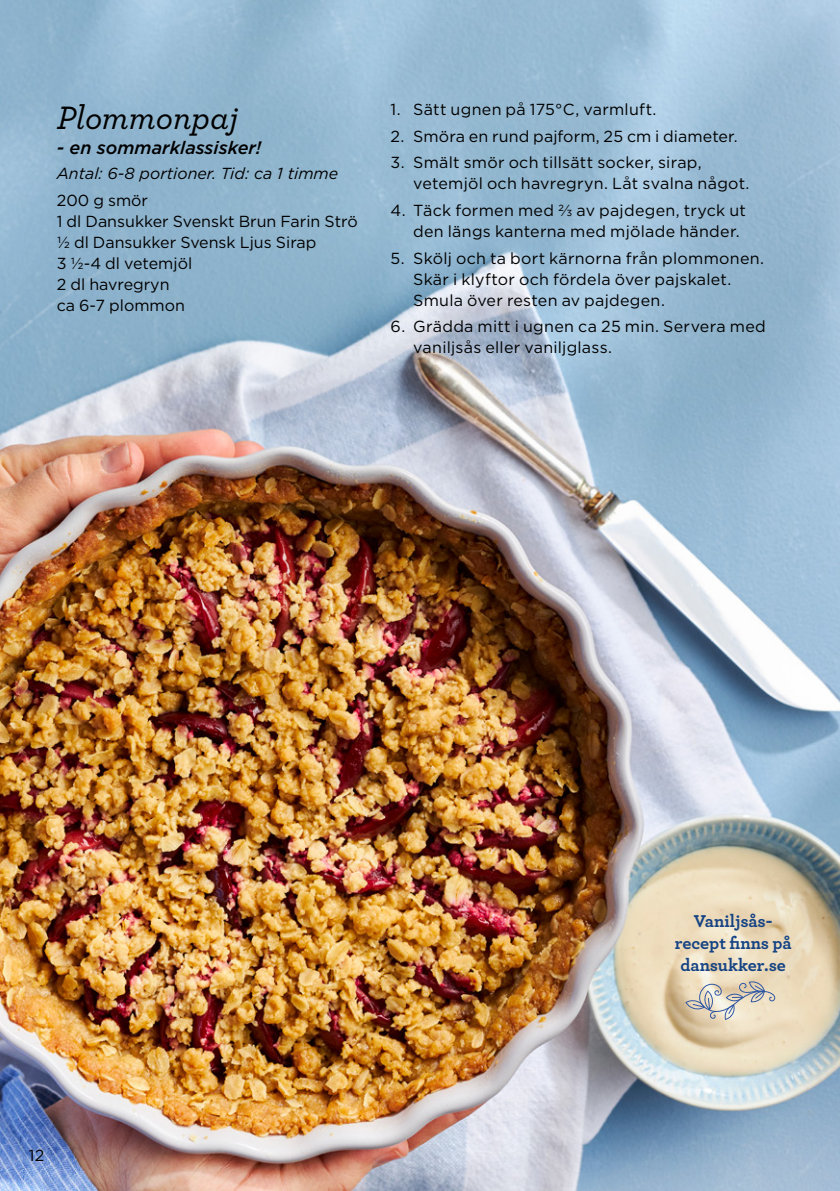
<style>
.page{position:relative;width:840px;height:1191px;background:#fff}
.page>*{position:absolute;margin:0;border:0;box-sizing:border-box;transform-origin:0 0}
.t1{font:italic 500 34px "Archer";color:#000}
.t2{font:700 18px/22px "Archer";letter-spacing:-.005em;color:#154384;text-align:center}
.t3{font:italic 500 18px "Gotham";color:#000}
.t4{font:16px/21px "Gotham";letter-spacing:.015em;color:#000}
.t5{font:italic 16px "Gotham";color:#000}
</style>
<div class="page">
<img style="left:0;top:0;width:839px;height:1191px">
<svg style="left:685px;top:981px;width:90px;height:39px;background:#d3ccbd"></svg>
<h1 class="t1" style="left:57px;top:93px;width:183px">Plommonpaj</h1>
<p class="t3" style="left:57px;top:136px;width:206px">- en sommarklassisker!</p>
<p class="t5" style="left:57px;top:163px;width:283px">Antal: 6-8 portioner. Tid: ca 1 timme</p>
<p class="t4" style="left:57px;top:189px;width:302px">200 g smör<br>1 dl Dansukker Svenskt Brun Farin Strö<br>1/2 dl Dansukker Svensk Ljus Sirap<br>3 1/2-4 dl vetemjöl<br>2 dl havregryn<br>ca 6-7 plommon</p>
<p class="t4" style="left:390px;top:98px;width:267px">1. Sätt ugnen på 175°C, varmluft.</p>
<p class="t4" style="left:390px;top:125px;width:348px">2. Smöra en rund pajform, 25 cm i diameter.</p>
<p class="t4" style="left:413px;top:152px;width:337px;text-indent:-23px">3. Smält smör och tillsätt socker, sirap, vetemjöl och havregryn. Låt svalna något.</p>
<p class="t4" style="left:413px;top:199px;width:334px;text-indent:-23px">4. Täck formen med 2/3 av pajdegen, tryck ut den längs kanterna med mjölade händer.</p>
<p class="t4" style="left:413px;top:247px;width:352px;text-indent:-23px">5. Skölj och ta bort kärnorna från plommonen.<br>Skär i klyftor och fördela över pajskalet.<br>Smula över resten av pajdegen.</p>
<p class="t4" style="left:413px;top:316px;width:354px;text-indent:-23px">6. Grädda mitt i ugnen ca 25 min. Servera med vaniljsås eller vaniljglass.</p>
<p class="t4" style="left:29px;top:1144px;width:17px">12</p>
<p class="t2" style="left:674px;top:908px;width:118px">Vaniljsås&shy;recept finns på dansukker.se</p>
</div>
